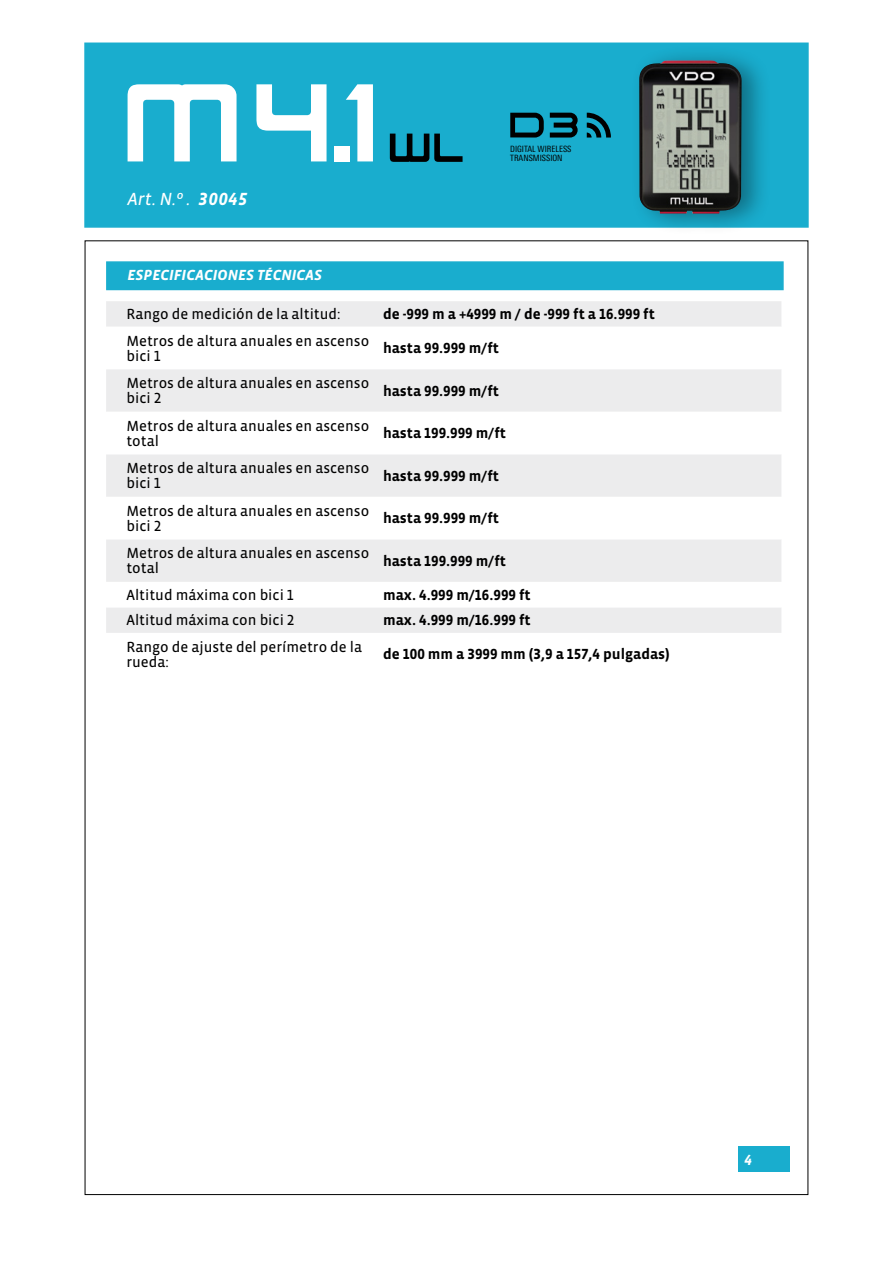
<style>
.page{position:relative;width:893px;height:1263px;background:#fff}
.page>*{position:absolute;margin:0;border:0;box-sizing:border-box;transform-origin:0 0}
.t1{font:italic 18px "Vista Sans OT";color:#fff}
.t2{font:15px/15px "Vista Sans OT";color:#000}
.t3{font:700 15px "Vista Sans OT";color:#000}
.t4{font:italic 700 15px "Vista Sans OT";color:#fff}
.t5{font:condensed 8.7px/8.7px "LT Univers";color:#000}
.s1{font-weight:700}
</style>
<div class="page">
<div style="left:106px;top:261px;width:678px;height:29px;background:#19adce;border:2px solid #19adce"></div>
<div style="left:84px;top:43px;width:725px;height:185px;background:#19adce;border:2px solid #19adce"></div>
<div style="left:738px;top:1146px;width:51px;height:25px;background:#19adce"></div>
<svg style="left:510px;top:113px;width:34px;height:25px"></svg>
<svg style="left:550px;top:113px;width:28px;height:25px"></svg>
<svg style="left:587px;top:113px;width:24px;height:25px"></svg>
<svg style="left:390px;top:134px;width:73px;height:28px"></svg>
<svg style="left:128px;top:84px;width:109px;height:77px"></svg>
<svg style="left:256px;top:84px;width:71px;height:77px"></svg>
<div style="left:334px;top:146px;width:16px;height:15px;background:#fff"></div>
<svg style="left:346px;top:84px;width:27px;height:77px"></svg>
<div style="left:631px;top:45px;width:140px;height:190px;background:#000;opacity:.35"></div>
<img style="left:639px;top:60px;width:103px;height:154px">
<div style="left:106px;top:301px;width:675px;height:26px;background:#ececed"></div>
<svg style="left:106px;top:369px;width:675px;height:264px;fill:#ececed"></svg>
<p class="t1" style="left:128px;top:189px;width:121px">Art. N.º . <span class="s1">30045</span></p>
<p class="t4" style="left:128px;top:268px;width:196px">ESPECIFICACIONES TÉCNICAS</p>
<p class="t5" style="left:510px;top:145px;width:63px">DIGITAL WIRELESS<br>TRANSMISSION</p>
<p class="t2" style="left:126px;top:307px;width:216px">Rango de medición de la altitud:</p>
<p class="t3" style="left:383px;top:306px;width:273px">de -999 m a +4999 m / de -999 ft a 16.999 ft</p>
<p class="t2" style="left:126px;top:333px;width:244px">Metros de altura anuales en ascenso bici 1</p>
<p class="t3" style="left:383px;top:340px;width:117px">hasta 99.999 m/ft</p>
<p class="t2" style="left:126px;top:376px;width:244px">Metros de altura anuales en ascenso bici 2</p>
<p class="t3" style="left:383px;top:383px;width:117px">hasta 99.999 m/ft</p>
<p class="t2" style="left:126px;top:419px;width:244px">Metros de altura anuales en ascenso total</p>
<p class="t3" style="left:383px;top:426px;width:125px">hasta 199.999 m/ft</p>
<p class="t2" style="left:126px;top:461px;width:244px">Metros de altura anuales en ascenso bici 1</p>
<p class="t3" style="left:383px;top:468px;width:117px">hasta 99.999 m/ft</p>
<p class="t2" style="left:126px;top:504px;width:244px">Metros de altura anuales en ascenso bici 2</p>
<p class="t3" style="left:383px;top:511px;width:117px">hasta 99.999 m/ft</p>
<p class="t2" style="left:126px;top:546px;width:244px">Metros de altura anuales en ascenso total</p>
<p class="t3" style="left:383px;top:553px;width:125px">hasta 199.999 m/ft</p>
<p class="t2" style="left:126px;top:588px;width:169px">Altitud máxima con bici 1</p>
<p class="t3" style="left:383px;top:587px;width:149px">max. 4.999 m/16.999 ft</p>
<p class="t2" style="left:126px;top:613px;width:170px">Altitud máxima con bici 2</p>
<p class="t3" style="left:383px;top:613px;width:149px">max. 4.999 m/16.999 ft</p>
<p class="t2" style="left:126px;top:640px;width:237px">Rango de ajuste del perímetro de la rueda:</p>
<p class="t3" style="left:383px;top:647px;width:288px">de 100 mm a 3999 mm (3,9 a 157,4 pulgadas)</p>
<p class="t4" style="left:745px;top:1152px;width:9px">4</p>
</div>
